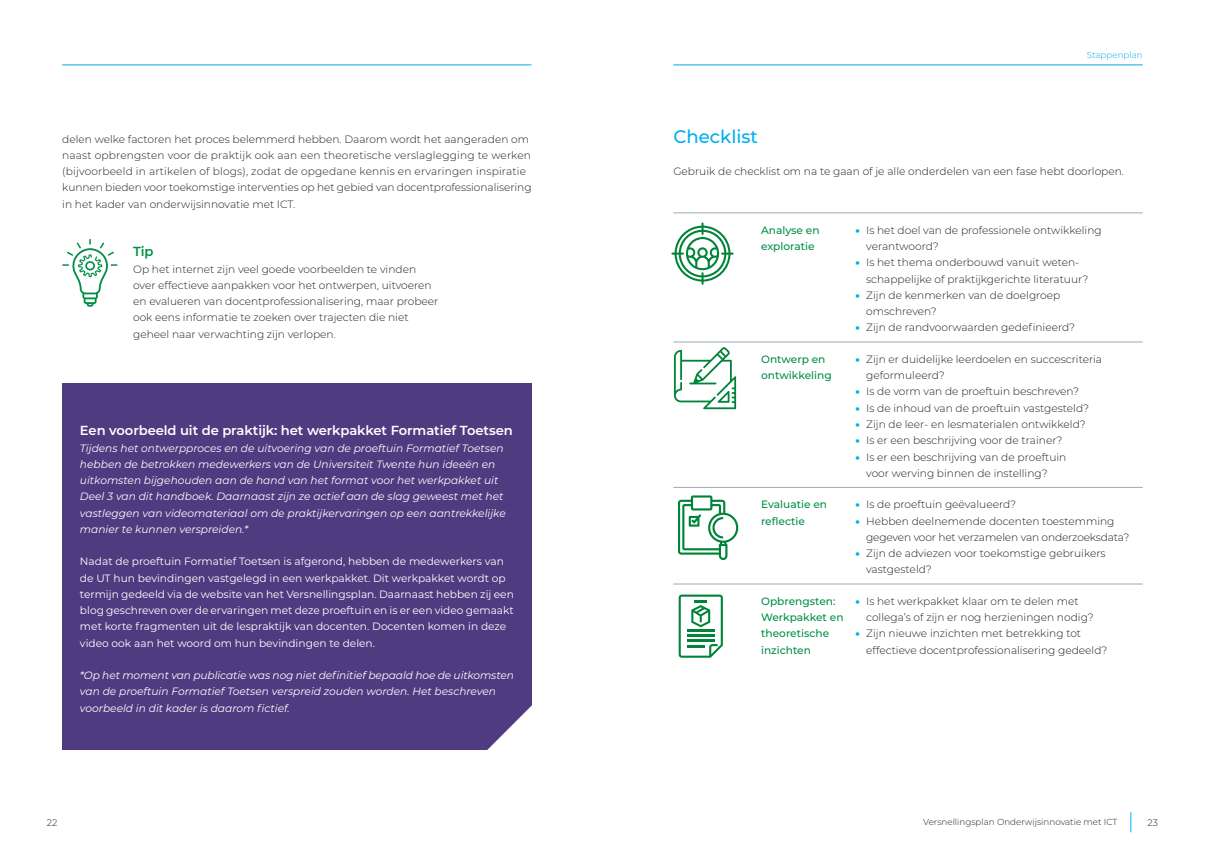
<style>
.page{position:relative;width:1205px;height:851px;background:#fff}
.page>*{position:absolute;margin:0;border:0;box-sizing:border-box;transform-origin:0 0}
.t1{font:500 18.12px "Montserrat";color:#00aeef}
.t2{font:600 13.12px "Montserrat";letter-spacing:-.005em;color:#fff}
.t3{font:600 13.12px "Montserrat";color:#008f46}
.t4{font:300 10.62px/16.2px "Montserrat";color:#231f20}
.t5{font:italic 10.62px/16.2px "Montserrat";color:#fff}
.t6{font:10.62px/16.2px "Montserrat";color:#fff}
.t7{font:500 10.62px/16.2px "Montserrat";color:#008f46}
.t8{font:300 9.38px "Montserrat";color:#231f20}
.t9{font:300 8.75px "Montserrat";color:#231f20}
.t10{font:300 8.75px "Montserrat";color:#00aeef}
.s1{font-weight:900;color:#00aeef}
</style>
<div class="page">
<svg style="left:1130px;top:812px;width:1px;height:20px"></svg>
<hr style="left:673px;top:212px;width:83px;height:1px;background:#9cabb5">
<hr style="left:756px;top:212px;width:94px;height:1px;background:#9cabb5">
<hr style="left:850px;top:212px;width:292px;height:1px;background:#9cabb5">
<hr style="left:673px;top:342px;width:83px;height:1px;background:#9cabb5">
<hr style="left:756px;top:342px;width:94px;height:1px;background:#9cabb5">
<hr style="left:850px;top:342px;width:292px;height:1px;background:#9cabb5">
<hr style="left:673px;top:487px;width:83px;height:1px;background:#9cabb5">
<hr style="left:756px;top:487px;width:94px;height:1px;background:#9cabb5">
<hr style="left:850px;top:487px;width:292px;height:1px;background:#9cabb5">
<hr style="left:673px;top:583px;width:83px;height:1px;background:#9cabb5">
<hr style="left:756px;top:583px;width:94px;height:1px;background:#9cabb5">
<hr style="left:850px;top:583px;width:292px;height:1px;background:#9cabb5">
<hr style="left:62px;top:65px;width:469px;height:1px;background:#00aeef">
<hr style="left:673px;top:65px;width:469px;height:1px;background:#00aeef">
<svg style="left:62px;top:239px;width:55px;height:67px"></svg>
<div style="left:62px;top:383px;width:469px;height:366px;background:#4f3b80"></div>
<svg style="left:478px;top:696px;width:54px;height:54px"></svg>
<svg style="left:671px;top:222px;width:62px;height:63px"></svg>
<svg style="left:678px;top:495px;width:60px;height:65px"></svg>
<svg style="left:679px;top:594px;width:44px;height:63px"></svg>
<svg style="left:674px;top:347px;width:62px;height:62px"></svg>
<p class="t4" style="left:62px;top:130px;width:471px">delen welke factoren het proces belemmerd hebben. Daarom wordt het aangeraden om naast opbrengsten voor de praktijk ook aan een theoretische verslaglegging te werken (bijvoorbeeld in artikelen of blogs), zodat de opgedane kennis en ervaringen inspiratie kunnen bieden voor toekomstige interventies op het gebied van docentprofessionalisering in het kader van onderwijsinnovatie met ICT.</p>
<p class="t3" style="left:133px;top:242px;width:22px">Tip</p>
<p class="t4" style="left:133px;top:260px;width:307px">Op het internet zijn veel goede voorbeelden te vinden over effectieve aanpakken voor het ontwerpen, uitvoeren en evalueren van docentprofessionalisering, maar probeer ook eens informatie te zoeken over trajecten die niet geheel naar verwachting zijn verlopen.</p>
<p class="t2" style="left:80px;top:421px;width:434px">Een voorbeeld uit de praktijk: het werkpakket Formatief Toetsen</p>
<p class="t5" style="left:80px;top:439px;width:427px">Tijdens het ontwerpproces en de uitvoering van de proeftuin Formatief Toetsen hebben de betrokken medewerkers van de Universiteit Twente hun ideeën en uitkomsten bijgehouden aan de hand van het format voor het werkpakket uit Deel 3 van dit handboek. Daarnaast zijn ze actief aan de slag geweest met het vastleggen van videomateriaal om de praktijkervaringen op een aantrekkelijke manier te kunnen verspreiden.*</p>
<p class="t6" style="left:80px;top:553px;width:435px">Nadat de proeftuin Formatief Toetsen is afgerond, hebben de medewerkers van de UT hun bevindingen vastgelegd in een werkpakket. Dit werkpakket wordt op termijn gedeeld via de website van het Versnellingsplan. Daarnaast hebben zij een blog geschreven over de ervaringen met deze proeftuin en is er een video gemaakt met korte fragmenten uit de lespraktijk van docenten. Docenten komen in deze video ook aan het woord om hun bevindingen te delen.</p>
<p class="t5" style="left:80px;top:666px;width:435px">*Op het moment van publicatie was nog niet definitief bepaald hoe de uitkomsten van de proeftuin Formatief Toetsen verspreid zouden worden. Het beschreven voorbeeld in dit kader is daarom fictief.</p>
<p class="t10" style="left:1086px;top:49px;width:58px">Stappenplan</p>
<h1 class="t1" style="left:673px;top:123px;width:86px">Checklist</h1>
<p class="t4" style="left:673px;top:163px;width:452px">Gebruik de checklist om na te gaan of je alle onderdelen van een fase hebt doorlopen.</p>
<p class="t7" style="left:761px;top:221px;width:60px">Analyse en exploratie</p>
<p class="t4" style="left:866px;top:221px;width:237px;text-indent:-11px"><span class="s1">•</span> Is het doel van de professionele ontwikkeling verantwoord?</p>
<p class="t4" style="left:866px;top:254px;width:224px;text-indent:-11px"><span class="s1">•</span> Is het thema onderbouwd vanuit weten&shy;schappelijke of praktijkgerichte literatuur?</p>
<p class="t4" style="left:866px;top:286px;width:196px;text-indent:-11px"><span class="s1">•</span> Zijn de kenmerken van de doelgroep omschreven?</p>
<p class="t4" style="left:855px;top:319px;width:221px"><span class="s1">•</span> Zijn de randvoorwaarden gedefinieerd?</p>
<p class="t7" style="left:761px;top:350px;width:72px">Ontwerp en ontwikkeling</p>
<p class="t4" style="left:866px;top:350px;width:237px;text-indent:-11px"><span class="s1">•</span> Zijn er duidelijke leerdoelen en succescriteria geformuleerd?</p>
<p class="t4" style="left:855px;top:383px;width:225px"><span class="s1">•</span> Is de vorm van de proeftuin beschreven?</p>
<p class="t4" style="left:855px;top:399px;width:235px"><span class="s1">•</span> Is de inhoud van de proeftuin vastgesteld?</p>
<p class="t4" style="left:855px;top:415px;width:232px"><span class="s1">•</span> Zijn de leer- en lesmaterialen ontwikkeld?</p>
<p class="t4" style="left:855px;top:432px;width:208px"><span class="s1">•</span> Is er een beschrijving voor de trainer?</p>
<p class="t4" style="left:866px;top:448px;width:202px;text-indent:-11px"><span class="s1">•</span> Is er een beschrijving van de proeftuin voor werving binnen de instelling?</p>
<p class="t7" style="left:761px;top:496px;width:68px">Evaluatie en reflectie</p>
<p class="t4" style="left:855px;top:496px;width:162px"><span class="s1">•</span> Is de proeftuin geëvalueerd?</p>
<p class="t4" style="left:866px;top:512px;width:265px;text-indent:-11px"><span class="s1">•</span> Hebben deelnemende docenten toestemming gegeven voor het verzamelen van onderzoeksdata?</p>
<p class="t4" style="left:866px;top:544px;width:241px;text-indent:-11px"><span class="s1">•</span> Zijn de adviezen voor toekomstige gebruikers vastgesteld?</p>
<p class="t7" style="left:761px;top:592px;width:84px">Opbrengsten:<br>Werkpakket en theoretische inzichten</p>
<p class="t4" style="left:866px;top:592px;width:229px;text-indent:-11px"><span class="s1">•</span> Is het werkpakket klaar om te delen met collega’s of zijn er nog herzieningen nodig?</p>
<p class="t4" style="left:866px;top:625px;width:243px;text-indent:-11px"><span class="s1">•</span> Zijn nieuwe inzichten met betrekking tot effectieve docentprofessionalisering gedeeld?</p>
<p class="t8" style="left:47px;top:815px;width:12px">22</p>
<p class="t9" style="left:923px;top:815px;width:196px">Versnellingsplan Onderwijsinnovatie met ICT</p>
<p class="t8" style="left:1147px;top:815px;width:12px">23</p>
</div>
